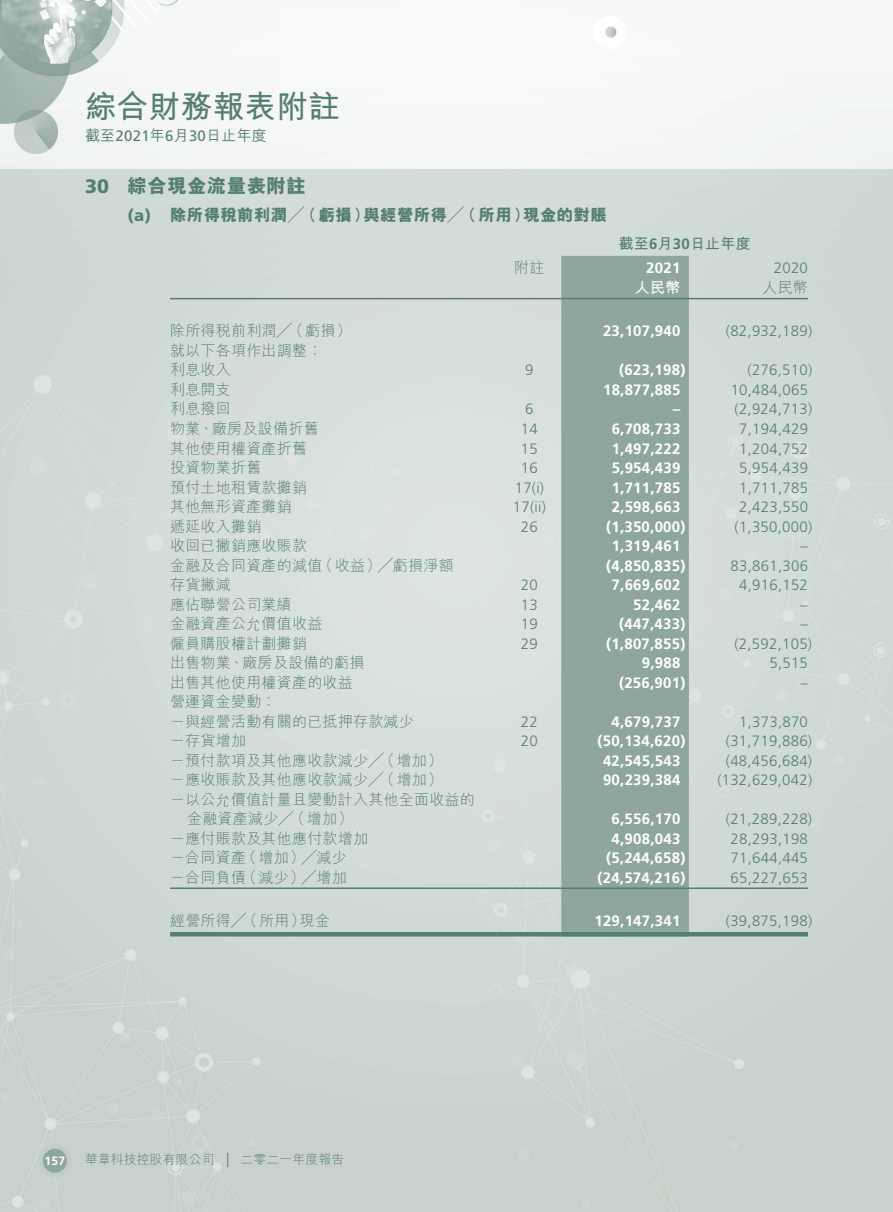
<style>
.page{position:relative;width:893px;height:1212px;background:#fff}
.page>*{position:absolute;margin:0;border:0;box-sizing:border-box;transform-origin:0 0}
.t1{font:700 31.5px "M Hei HK";letter-spacing:.015em;color:#557f72}
.t2{font:800 19.5px "M Hei HK";letter-spacing:.02em;color:#557f72}
.t3{font:800 16.5px "M Hei HK";letter-spacing:.02em;color:#557f72}
.t4{font:300 15px/19.5px "M Hei HK";letter-spacing:.015em;color:#557f72}
.t5{font:300 15px "Frutiger LT Std";letter-spacing:.015em;color:#557f72}
.t6{font:700 15px "Frutiger LT Std";letter-spacing:.015em;color:#fff}
.t7{font:500 15px "M Hei HK";letter-spacing:.015em;color:#557f72}
.t8{font:700 15px "M Hei HK";letter-spacing:.015em;color:#557f72}
.t9{font:700 15px "M Hei HK";color:#fff}
.t10{font:300 12.75px "M Hei HK";letter-spacing:.015em;color:#557f72}
.t11{font:700 12px "Frutiger LT Std";color:#fff}
.s1{font-family:"Frutiger LT Std";font-weight:400}
.s2{font-family:"Frutiger LT Std";font-weight:900}
.s3{font-family:"Frutiger LT Std"}
</style>
<div class="page">
<img style="left:0;top:0;width:893px;height:169px">
<div style="left:0;top:169px;width:893px;height:1043px;background:#d0dad5"></div>
<svg style="left:41px;top:1146px;width:28px;height:29px"></svg>
<div style="left:38px;top:1144px;width:33px;height:33px;border:4px solid #c2cdc8;border-radius:50%"></div>
<svg style="left:227px;top:1153px;width:1px;height:14px"></svg>
<div style="left:561px;top:256px;width:128px;height:676px;background:#8fa69e"></div>
<hr style="left:170px;top:298px;width:327px;height:1px;background:#557f72">
<hr style="left:497px;top:298px;width:64px;height:1px;background:#557f72">
<hr style="left:561px;top:298px;width:128px;height:1px;background:#557f72">
<hr style="left:689px;top:298px;width:119px;height:1px;background:#557f72">
<hr style="left:170px;top:887px;width:327px;height:2px;background:#557f72">
<hr style="left:497px;top:887px;width:64px;height:2px;background:#557f72">
<hr style="left:561px;top:887px;width:128px;height:2px;background:#557f72">
<hr style="left:689px;top:887px;width:119px;height:2px;background:#557f72">
<hr style="left:170px;top:932px;width:327px;height:4px;background:#557f72">
<hr style="left:497px;top:932px;width:64px;height:4px;background:#557f72">
<hr style="left:561px;top:932px;width:128px;height:4px;background:#557f72">
<hr style="left:689px;top:932px;width:119px;height:4px;background:#557f72">
<h1 class="t1" style="left:85px;top:84px;width:256px">綜合財務報表附註</h1>
<p class="t7" style="left:85px;top:125px;width:183px">截至<span class="s1">2021</span>年<span class="s1">6</span>月<span class="s1">30</span>日止年度</p>
<h2 class="t2" style="left:85px;top:173px;width:222px"><span class="s2">30</span> 綜合現金流量表附註</h2>
<p class="t3" style="left:128px;top:204px;width:481px"><span class="s2">(a)</span> 除所得稅前利潤╱（虧損）與經營所得╱（所用）現金的對賬</p>
<p class="t8" style="left:618px;top:233px;width:134px">截至<span class="s3">6</span>月<span class="s3">30</span>日止年度</p>
<p class="t4" style="left:514px;top:258px;width:32px">附註</p>
<p class="t6" style="left:646px;top:259px;width:36px">2021</p>
<p class="t5" style="left:774px;top:260px;width:36px">2020</p>
<p class="t9" style="left:635px;top:277px;width:47px">人民幣</p>
<p class="t4" style="left:762px;top:277px;width:47px">人民幣</p>
<p class="t4" style="left:170px;top:321px;width:183px">除所得稅前利潤╱（虧損）</p>
<p class="t6" style="left:603px;top:322px;width:79px">23,107,940</p>
<p class="t5" style="left:726px;top:323px;width:88px">(82,932,189)</p>
<p class="t4" style="left:170px;top:340px;width:154px">就以下各項作出調整︰利息收入</p>
<p class="t5" style="left:525px;top:362px;width:10px">9</p>
<p class="t6" style="left:619px;top:361px;width:68px">(623,198)</p>
<p class="t5" style="left:748px;top:362px;width:66px">(276,510)</p>
<p class="t4" style="left:170px;top:379px;width:62px">利息開支</p>
<p class="t6" style="left:603px;top:381px;width:79px">18,877,885</p>
<p class="t5" style="left:731px;top:381px;width:79px">10,484,065</p>
<p class="t4" style="left:170px;top:399px;width:62px">利息撥回</p>
<p class="t5" style="left:525px;top:401px;width:10px">6</p>
<p class="t6" style="left:673px;top:400px;width:9px">–</p>
<p class="t5" style="left:735px;top:401px;width:79px">(2,924,713)</p>
<p class="t4" style="left:170px;top:418px;width:150px">物業、廠房及設備折舊</p>
<p class="t5" style="left:521px;top:420px;width:18px">14</p>
<p class="t6" style="left:612px;top:420px;width:70px">6,708,733</p>
<p class="t5" style="left:739px;top:420px;width:70px">7,194,429</p>
<p class="t4" style="left:170px;top:438px;width:139px">其他使用權資產折舊</p>
<p class="t5" style="left:521px;top:440px;width:18px">15</p>
<p class="t6" style="left:612px;top:439px;width:70px">1,497,222</p>
<p class="t5" style="left:739px;top:440px;width:70px">1,204,752</p>
<p class="t4" style="left:170px;top:457px;width:93px">投資物業折舊</p>
<p class="t5" style="left:521px;top:459px;width:18px">16</p>
<p class="t6" style="left:612px;top:459px;width:70px">5,954,439</p>
<p class="t5" style="left:739px;top:459px;width:70px">5,954,439</p>
<p class="t4" style="left:170px;top:477px;width:139px">預付土地租賃款攤銷</p>
<p class="t5" style="left:515px;top:479px;width:31px">17(i)</p>
<p class="t6" style="left:612px;top:478px;width:70px">1,711,785</p>
<p class="t5" style="left:739px;top:479px;width:70px">1,711,785</p>
<p class="t4" style="left:170px;top:496px;width:123px">其他無形資產攤銷</p>
<p class="t5" style="left:513px;top:498px;width:34px">17(ii)</p>
<p class="t6" style="left:612px;top:498px;width:70px">2,598,663</p>
<p class="t5" style="left:739px;top:498px;width:70px">2,423,550</p>
<p class="t4" style="left:170px;top:516px;width:93px">遞延收入攤銷</p>
<p class="t5" style="left:521px;top:518px;width:18px">26</p>
<p class="t6" style="left:606px;top:517px;width:81px">(1,350,000)</p>
<p class="t5" style="left:735px;top:518px;width:79px">(1,350,000)</p>
<p class="t4" style="left:170px;top:535px;width:139px">收回已撇銷應收賬款</p>
<p class="t6" style="left:612px;top:537px;width:70px">1,319,461</p>
<p class="t5" style="left:800px;top:537px;width:9px">–</p>
<p class="t4" style="left:170px;top:555px;width:285px">金融及合同資產的減值（收益）╱虧損淨額</p>
<p class="t6" style="left:606px;top:556px;width:81px">(4,850,835)</p>
<p class="t5" style="left:731px;top:557px;width:79px">83,861,306</p>
<p class="t4" style="left:170px;top:574px;width:62px">存貨撇減</p>
<p class="t5" style="left:521px;top:576px;width:18px">20</p>
<p class="t6" style="left:612px;top:576px;width:70px">7,669,602</p>
<p class="t5" style="left:739px;top:576px;width:70px">4,916,152</p>
<p class="t4" style="left:170px;top:594px;width:123px">應佔聯營公司業績</p>
<p class="t5" style="left:521px;top:596px;width:18px">13</p>
<p class="t6" style="left:633px;top:595px;width:49px">52,462</p>
<p class="t5" style="left:800px;top:596px;width:9px">–</p>
<p class="t4" style="left:170px;top:613px;width:154px">金融資產公允價值收益</p>
<p class="t5" style="left:521px;top:615px;width:18px">19</p>
<p class="t6" style="left:619px;top:615px;width:68px">(447,433)</p>
<p class="t5" style="left:800px;top:615px;width:9px">–</p>
<p class="t4" style="left:170px;top:633px;width:139px">僱員購股權計劃攤銷</p>
<p class="t5" style="left:521px;top:635px;width:18px">29</p>
<p class="t6" style="left:606px;top:634px;width:81px">(1,807,855)</p>
<p class="t5" style="left:734px;top:635px;width:79px">(2,592,105)</p>
<p class="t4" style="left:170px;top:652px;width:196px">出售物業、廠房及設備的虧損</p>
<p class="t6" style="left:642px;top:654px;width:40px">9,988</p>
<p class="t5" style="left:769px;top:654px;width:40px">5,515</p>
<p class="t4" style="left:170px;top:672px;width:184px">出售其他使用權資產的收益</p>
<p class="t6" style="left:619px;top:673px;width:68px">(256,901)</p>
<p class="t5" style="left:800px;top:674px;width:9px">–</p>
<p class="t4" style="left:170px;top:691px;width:245px">營運資金變動︰<br>－與經營活動有關的已抵押存款減少</p>
<p class="t5" style="left:521px;top:713px;width:18px">22</p>
<p class="t6" style="left:612px;top:712px;width:70px">4,679,737</p>
<p class="t5" style="left:739px;top:713px;width:70px">1,373,870</p>
<p class="t4" style="left:170px;top:730px;width:78px">－存貨增加</p>
<p class="t5" style="left:521px;top:732px;width:18px">20</p>
<p class="t6" style="left:597px;top:732px;width:89px">(50,134,620)</p>
<p class="t5" style="left:726px;top:732px;width:88px">(31,719,886)</p>
<p class="t4" style="left:170px;top:750px;width:274px">－預付款項及其他應收款減少╱（增加）</p>
<p class="t6" style="left:603px;top:751px;width:79px">42,545,543</p>
<p class="t5" style="left:726px;top:752px;width:88px">(48,456,684)</p>
<p class="t4" style="left:170px;top:769px;width:274px">－應收賬款及其他應收款減少╱（增加）</p>
<p class="t6" style="left:603px;top:771px;width:79px">90,239,384</p>
<p class="t5" style="left:717px;top:771px;width:96px">(132,629,042)</p>
<p class="t4" style="left:187px;top:789px;width:289px;text-indent:-17px">－以公允價值計量且變動計入其他全面收益的金融資產減少╱（增加）</p>
<p class="t6" style="left:612px;top:810px;width:70px">6,556,170</p>
<p class="t5" style="left:726px;top:810px;width:88px">(21,289,228)</p>
<p class="t4" style="left:170px;top:828px;width:200px">－應付賬款及其他應付款增加</p>
<p class="t6" style="left:612px;top:829px;width:70px">4,908,043</p>
<p class="t5" style="left:731px;top:830px;width:79px">28,293,198</p>
<p class="t4" style="left:170px;top:847px;width:178px">－合同資產（增加）╱減少</p>
<p class="t6" style="left:606px;top:849px;width:81px">(5,244,658)</p>
<p class="t5" style="left:731px;top:849px;width:79px">71,644,445</p>
<p class="t4" style="left:170px;top:867px;width:178px">－合同負債（減少）╱增加</p>
<p class="t6" style="left:597px;top:868px;width:89px">(24,574,216)</p>
<p class="t5" style="left:731px;top:869px;width:79px">65,227,653</p>
<p class="t4" style="left:170px;top:910px;width:162px">經營所得╱（所用）現金</p>
<p class="t6" style="left:594px;top:912px;width:87px">129,147,341</p>
<p class="t5" style="left:726px;top:912px;width:88px">(39,875,198)</p>
<p class="t11" style="left:44px;top:1153px;width:22px">157</p>
<p class="t10" style="left:85px;top:1150px;width:131px">華章科技控股有限公司</p>
<p class="t10" style="left:241px;top:1150px;width:105px">二零二一年度報告</p>
</div>
